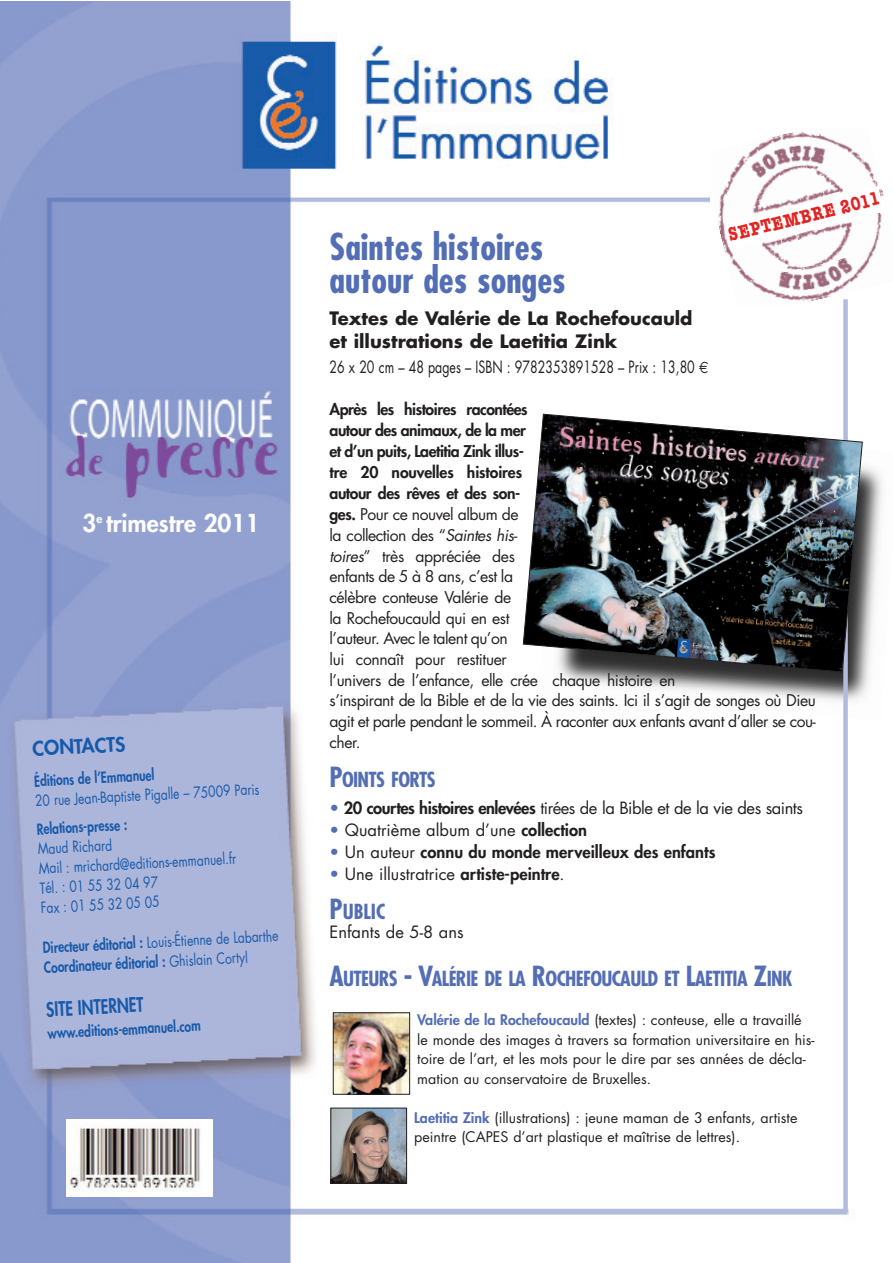
<style>
.page{position:relative;width:893px;height:1263px;background:#fff}
.page>*{position:absolute;margin:0;border:0;box-sizing:border-box;transform-origin:0 0}
.t1{font:700 condensed 36px/33px "Futura";color:#546eb5}
.t2{font:800 24px "Futura";color:#fff}
.t3{font:700 condensed 20.25px "Futura";letter-spacing:-.035em;color:#546eb5}
.t4{font:700 19.5px "American Typewriter";color:#e22423;scale:.77 1}
.t5{font:800 19.5px "Futura";color:#185aaa;scale:.8 1}
.t6{font:800 19.5px "Futura";color:#185aaa}
.t7{font:700 18px/23.4px "Futura";color:#231f20}
.t8{font:16.5px "Futura";color:#231f20}
.t9{font:16.5px "Futura";letter-spacing:-.03em;color:#231f20}
.t10{font:16.5px "Futura";color:#231f20;scale:.75 1}
.t11{font:800 16.5px "Futura";color:#231f20}
.t12{font:15.75px/20.9px "Futura";letter-spacing:-.03em;color:#231f20}
.t13{font:800 15px/20px "Futura";color:#185aaa;scale:.8 1}
.t14{font:15px/19.6px "Futura";color:#185aaa;scale:.8 1}
.t15{font:14.25px/19.5px "Futura";color:#231f20}
.s1{font-weight:400}
.s2{font-family:"Euro Sans"}
.s3{font-weight:800}
.s4{font-style:italic}
.s5{font-size:27px}
.s6{color:#546eb5}
.s7{font-weight:400;color:#546eb5}
.s8{font-weight:800;color:#546eb5}
</style>
<div class="page">
<img style="left:0;top:1px;width:849px;height:1262px">
<img style="left:538px;top:466px;width:345px;height:253px">
<img style="left:710px;top:129px;width:168px;height:156px">
<img style="left:733px;top:250px;width:145px;height:55px">
<div style="left:843px;top:299px;width:5px;height:913px;background:#b1bbde"></div>
<img style="left:523px;top:414px;width:340px;height:258px">
<svg style="left:724px;top:186px;width:160px;height:64px"></svg>
<img style="left:333px;top:1110px;width:72px;height:71px">
<div style="left:331px;top:1108px;width:76px;height:75px;border:1px solid #231f20"></div>
<img style="left:335px;top:1014px;width:73px;height:78px">
<div style="left:333px;top:1012px;width:77px;height:82px;border:1px solid #231f20"></div>
<img style="left:66px;top:1119px;width:147px;height:77px">
<h2 class="t2" style="left:83px;top:512px;width:178px">3<sup>e</sup> trimestre 2011</h2>
<p class="t6" style="left:32px;top:739px;width:94px;rotate:-3deg">CONTACTS</p>
<p class="t13" style="left:34px;top:772px;width:152px;rotate:-3deg">Éditions de l’Emmanuel</p>
<p class="t14" style="left:35px;top:792px;width:282px;rotate:-3deg">20 rue Jean-Baptiste Pigalle – 75009 Paris</p>
<p class="t13" style="left:36px;top:820px;width:115px;rotate:-3deg">Relations-presse :</p>
<p class="t14" style="left:37px;top:840px;width:248px;rotate:-3deg">Maud Richard<br>Mail : mrichard@editions-emmanuel.fr<br>Tél. : 01 55 32 04 97<br>Fax : 01 55 32 05 05</p>
<p class="t13" style="left:42px;top:939px;width:296px;rotate:-3deg">Directeur éditorial : <span class="s1">Louis-Étienne de Labarthe<br></span>Coordinateur éditorial : <span class="s1">Ghislain Cortyl</span></p>
<p class="t5" style="left:46px;top:1000px;width:123px;rotate:-3deg">SITE INTERNET</p>
<p class="t13" style="left:47px;top:1024px;width:193px;rotate:-3deg">www.editions-emmanuel.com</p>
<p class="t4" style="left:727px;top:228px;width:203px;rotate:-14deg">SEPTEMBRE 2011</p>
<h1 class="t1" style="left:330px;top:233px;width:238px">Saintes histoires autour des songes</h1>
<p class="t7" style="left:330px;top:308px;width:364px">Textes de Valérie de La Rochefoucauld et illustrations de Laetitia Zink</p>
<p class="t10" style="left:330px;top:359px;width:507px">26 x 20 cm – 48 pages – ISBN : 9782353891528 – Prix : 13,80 <span class="s2">€</span></p>
<p class="t12" style="left:330px;top:400px;width:488px"><span class="s3">Après les histoires racontées<br>autour des animaux, de la mer<br>et d’un puits, Laetitia Zink illus-<br>tre 20 nouvelles histoires<br>autour des rêves et des son-<br>ges.</span> Pour ce nouvel album de<br>la collection des “<span class="s4">Saintes his-<br>toires</span>” très appréciée des<br>enfants de 5 à 8 ans, c’est la<br>célèbre conteuse Valérie de<br>la Rochefoucauld qui en est<br>l’auteur. Avec le talent qu’on<br>lui connaît pour restituer<br>l’univers de l’enfance, elle crée chaque histoire en<br>s’inspirant de la Bible et de la vie des saints. Ici il s’agit de songes où Dieu agit et parle pendant le sommeil. À raconter aux enfants avant d’aller se cou&shy;cher.</p>
<p class="t3" style="left:330px;top:771px;width:108px"><span class="s5">P</span>OINTS FORTS</p>
<p class="t9" style="left:330px;top:800px;width:475px"><span class="s6">•</span> <span class="s3">20 courtes histoires enlevées</span> tirées de la Bible et de la vie des saints</p>
<p class="t8" style="left:330px;top:822px;width:259px"><span class="s6">•</span> Quatrième album d’une <span class="s3">collection</span></p>
<p class="t11" style="left:330px;top:844px;width:387px"><span class="s7">•</span> <span class="s1">Un auteur</span> connu du monde merveilleux des enfants</p>
<p class="t8" style="left:330px;top:866px;width:237px"><span class="s6">•</span> Une illustratrice <span class="s3">artiste-peintre</span>.</p>
<p class="t3" style="left:330px;top:902px;width:57px"><span class="s5">P</span>UBLIC</p>
<p class="t8" style="left:330px;top:924px;width:136px">Enfants de 5-8 ans</p>
<p class="t3" style="left:330px;top:970px;width:464px"><span class="s5">A</span>UTEURS <span class="s5">- V</span>ALÉRIE DE LA <span class="s5">R</span>OCHEFOUCAULD ET <span class="s5">L</span>AETITIA <span class="s5">Z</span>INK</p>
<p class="t15" style="left:417px;top:1011px;width:399px"><span class="s8">Valérie de la Rochefoucauld</span> (textes) : conteuse, elle a travaillé le monde des images à travers sa formation universitaire en his&shy;toire de l’art, et les mots pour le dire par ses années de décla&shy;mation au conservatoire de Bruxelles.</p>
<p class="t15" style="left:414px;top:1109px;width:385px"><span class="s8">Laetitia Zink</span> (illustrations) : jeune maman de 3 enfants, artiste peintre (CAPES d’art plastique et maîtrise de lettres).</p>
</div>
